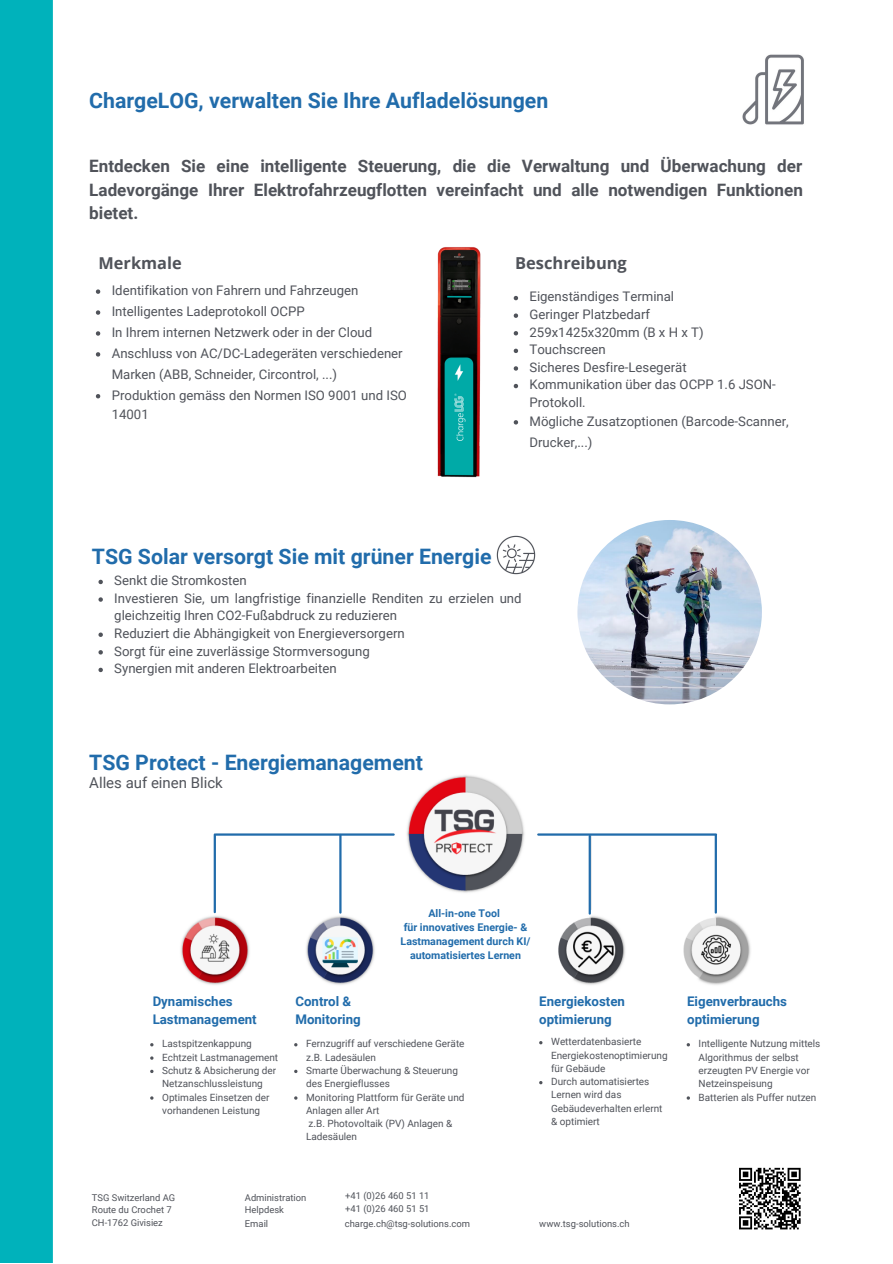
<style>
.page{position:relative;width:893px;height:1264px;background:#fff}
.page>*{position:absolute;margin:0;border:0;box-sizing:border-box;transform-origin:0 0}
.t1{font:700 21.3px "Roboto";color:#216cab}
.t2{font:700 17.1px/23.5px "Roboto";color:#50535a;text-align:justify}
.t3{font:700 16.5px "Open Sans";color:#50535a}
.t4{font:700 16.35px "Open Sans";color:#50535a}
.t5{font:15px "Roboto";color:#50535a}
.t6{font:13.2px/20.9px "Roboto";color:#50535a}
.t7{font:700 13.2px/17.7px "Roboto";color:#216cab}
.t8{font:700 10.65px/14.2px "Roboto";color:#216cab;text-align:center}
.t9{font:10.05px/13.4px "Roboto";color:#50535a}
.t10{font:9.45px "Roboto";color:#50535a}
</style>
<div class="page">
<div style="left:0;top:0;width:53px;height:1262px;background:#00b2bb"></div>
<img style="left:742px;top:54px;width:62px;height:71px">
<img style="left:437px;top:247px;width:44px;height:231px">
<svg style="left:96px;top:289px;width:4px;height:5px"></svg>
<svg style="left:96px;top:310px;width:4px;height:5px"></svg>
<svg style="left:96px;top:331px;width:4px;height:5px"></svg>
<svg style="left:96px;top:352px;width:4px;height:4px"></svg>
<svg style="left:96px;top:394px;width:4px;height:4px"></svg>
<svg style="left:513px;top:296px;width:5px;height:4px"></svg>
<svg style="left:513px;top:313px;width:5px;height:5px"></svg>
<svg style="left:513px;top:331px;width:5px;height:4px"></svg>
<svg style="left:513px;top:348px;width:5px;height:5px"></svg>
<svg style="left:513px;top:366px;width:5px;height:4px"></svg>
<svg style="left:513px;top:384px;width:5px;height:4px"></svg>
<svg style="left:513px;top:420px;width:5px;height:4px"></svg>
<svg style="left:98px;top:579px;width:5px;height:5px"></svg>
<svg style="left:98px;top:597px;width:5px;height:4px"></svg>
<svg style="left:98px;top:632px;width:5px;height:5px"></svg>
<svg style="left:98px;top:650px;width:5px;height:4px"></svg>
<svg style="left:98px;top:667px;width:5px;height:5px"></svg>
<img style="left:496px;top:535px;width:40px;height:40px">
<img style="left:577px;top:520px;width:184px;height:184px;border-radius:50%">
<img style="left:181px;top:775px;width:570px;height:210px">
<div style="left:390px;top:900px;width:161px;height:65px;background:#fff"></div>
<hr style="left:216px;top:833px;width:177px;height:2px;background:#216cab">
<hr style="left:214px;top:834px;width:2px;height:78px;background:#216cab">
<hr style="left:339px;top:835px;width:2px;height:77px;background:#216cab">
<hr style="left:588px;top:836px;width:3px;height:77px;background:#216cab">
<hr style="left:538px;top:833px;width:178px;height:2px;background:#216cab">
<hr style="left:714px;top:835px;width:3px;height:77px;background:#216cab">
<svg style="left:739px;top:1167px;width:62px;height:63px"></svg>
<p class="t1" style="left:89px;top:89px;width:460px">ChargeLOG, verwalten Sie Ihre Aufladelösungen</p>
<p class="t2" style="left:89px;top:154px;width:715px">Entdecken Sie eine intelligente Steuerung, die die Verwaltung und Überwachung der Ladevorgänge Ihrer Elektrofahrzeugflotten vereinfacht und alle notwendigen Funktionen bietet.</p>
<p class="t4" style="left:98px;top:251px;width:85px">Merkmale</p>
<p class="t6" style="left:112px;top:280px;width:248px">Identifikation von Fahrern und Fahrzeugen</p>
<p class="t6" style="left:112px;top:301px;width:194px">Intelligentes Ladeprotokoll OCPP</p>
<p class="t6" style="left:112px;top:322px;width:262px">In Ihrem internen Netzwerk oder in der Cloud</p>
<p class="t6" style="left:112px;top:343px;width:292px">Anschluss von AC/DC-Ladegeräten verschiedener<br>Marken (ABB, Schneider, Circontrol, ...)</p>
<p class="t6" style="left:112px;top:385px;width:297px;line-height:19.8px">Produktion gemäss den Normen ISO 9001 und ISO<br>14001</p>
<p class="t3" style="left:515px;top:251px;width:113px">Beschreibung</p>
<p class="t6" style="left:529px;top:286px;width:146px">Eigenständiges Terminal</p>
<p class="t6" style="left:529px;top:304px;width:122px">Geringer Platzbedarf</p>
<p class="t6" style="left:529px;top:321px;width:176px">259x1425x320mm (B x H x T)</p>
<p class="t6" style="left:529px;top:339px;width:78px">Touchscreen</p>
<p class="t6" style="left:529px;top:357px;width:159px">Sicheres Desfire-Lesegerät</p>
<p class="t6" style="left:529px;top:376px;width:248px;line-height:17.5px">Kommunikation über das OCPP 1.6 JSON-<br>Protokoll.</p>
<p class="t6" style="left:529px;top:411px;width:261px">Mögliche Zusatzoptionen (Barcode-Scanner,<br>Drucker,...)</p>
<p class="t1" style="left:92px;top:544px;width:401px">TSG Solar versorgt Sie mit grüner Energie</p>
<p class="t6" style="left:114px;top:570px;width:134px">Senkt die Stromkosten</p>
<p class="t6" style="left:114px;top:589px;width:409px;line-height:17.5px">Investieren Sie, um langfristige finanzielle Renditen zu erzielen und gleichzeitig Ihren CO2-Fußabdruck zu reduzieren</p>
<p class="t6" style="left:114px;top:623px;width:292px">Reduziert die Abhängigkeit von Energieversorgern</p>
<p class="t6" style="left:114px;top:640px;width:257px">Sorgt für eine zuverlässige Stormversogung</p>
<p class="t6" style="left:114px;top:658px;width:224px">Synergien mit anderen Elektroarbeiten</p>
<p class="t1" style="left:89px;top:750px;width:335px">TSG Protect - Energiemanagement</p>
<p class="t5" style="left:89px;top:774px;width:135px">Alles auf einen Blick</p>
<p class="t7" style="left:153px;top:992px;width:106px">Dynamisches<br>Lastmanagement</p>
<p class="t9" style="left:162px;top:1037px;width:91px">Lastspitzenkappung</p>
<p class="t9" style="left:162px;top:1050px;width:117px">Echtzeit Lastmanagement</p>
<p class="t9" style="left:162px;top:1063px;width:115px">Schutz &amp; Absicherung der<br>Netzanschlussleistung</p>
<p class="t9" style="left:162px;top:1090px;width:109px">Optimales Einsetzen der vorhandenen Leistung</p>
<p class="t8" style="left:428px;top:905px;width:73px">All-in-one Tool</p>
<p class="t8" style="left:400px;top:920px;width:131px">für innovatives Energie- &amp;<br>Lastmanagement durch KI/ automatisiertes Lernen</p>
<p class="t7" style="left:295px;top:993px;width:67px">Control &amp;<br>Monitoring</p>
<p class="t9" style="left:306px;top:1037px;width:160px">Fernzugriff auf verschiedene Geräte z.B. Ladesäulen</p>
<p class="t9" style="left:306px;top:1063px;width:153px">Smarte Überwachung &amp; Steuerung des Energieflusses</p>
<p class="t9" style="left:306px;top:1090px;width:160px">Monitoring Plattform für Geräte und<br>Anlagen aller Art<br>z.B. Photovoltaik (PV) Anlagen &amp;<br>Ladesäulen</p>
<p class="t7" style="left:539px;top:992px;width:87px">Energiekosten</p>
<p class="t7" style="left:539px;top:1010px;width:74px">optimierung</p>
<p class="t9" style="left:551px;top:1035px;width:118px">Wetterdatenbasierte<br>Energiekostenoptimierung für Gebäude</p>
<p class="t9" style="left:551px;top:1075px;width:113px">Durch automatisiertes<br>Lernen wird das<br>Gebäudeverhalten erlernt &amp; optimiert</p>
<p class="t10" style="left:345px;top:1190px;width:86px">+41 (0)26 460 51 11</p>
<p class="t10" style="left:345px;top:1202px;width:86px">+41 (0)26 460 51 51</p>
<p class="t10" style="left:245px;top:1191px;width:63px">Administration</p>
<p class="t10" style="left:245px;top:1204px;width:41px">Helpdesk</p>
<p class="t10" style="left:92px;top:1191px;width:85px">TSG Switzerland AG</p>
<p class="t10" style="left:92px;top:1204px;width:81px">Route du Crochet 7</p>
<p class="t10" style="left:92px;top:1217px;width:73px">CH-1762 Givisiez</p>
<p class="t10" style="left:245px;top:1218px;width:25px">Email</p>
<p class="t10" style="left:345px;top:1218px;width:127px">charge.ch@tsg-solutions.com</p>
<p class="t10" style="left:539px;top:1218px;width:92px">www.tsg-solutions.ch</p>
<p class="t7" style="left:687px;top:992px;width:101px">Eigenverbrauchs</p>
<p class="t7" style="left:687px;top:1010px;width:74px">optimierung</p>
<p class="t9" style="left:698px;top:1037px;width:123px">Intelligente Nutzung mittels<br>Algorithmus der selbst erzeugten PV Energie vor<br>Netzeinspeisung</p>
<p class="t9" style="left:698px;top:1090px;width:119px">Batterien als Puffer nutzen</p>
</div>
